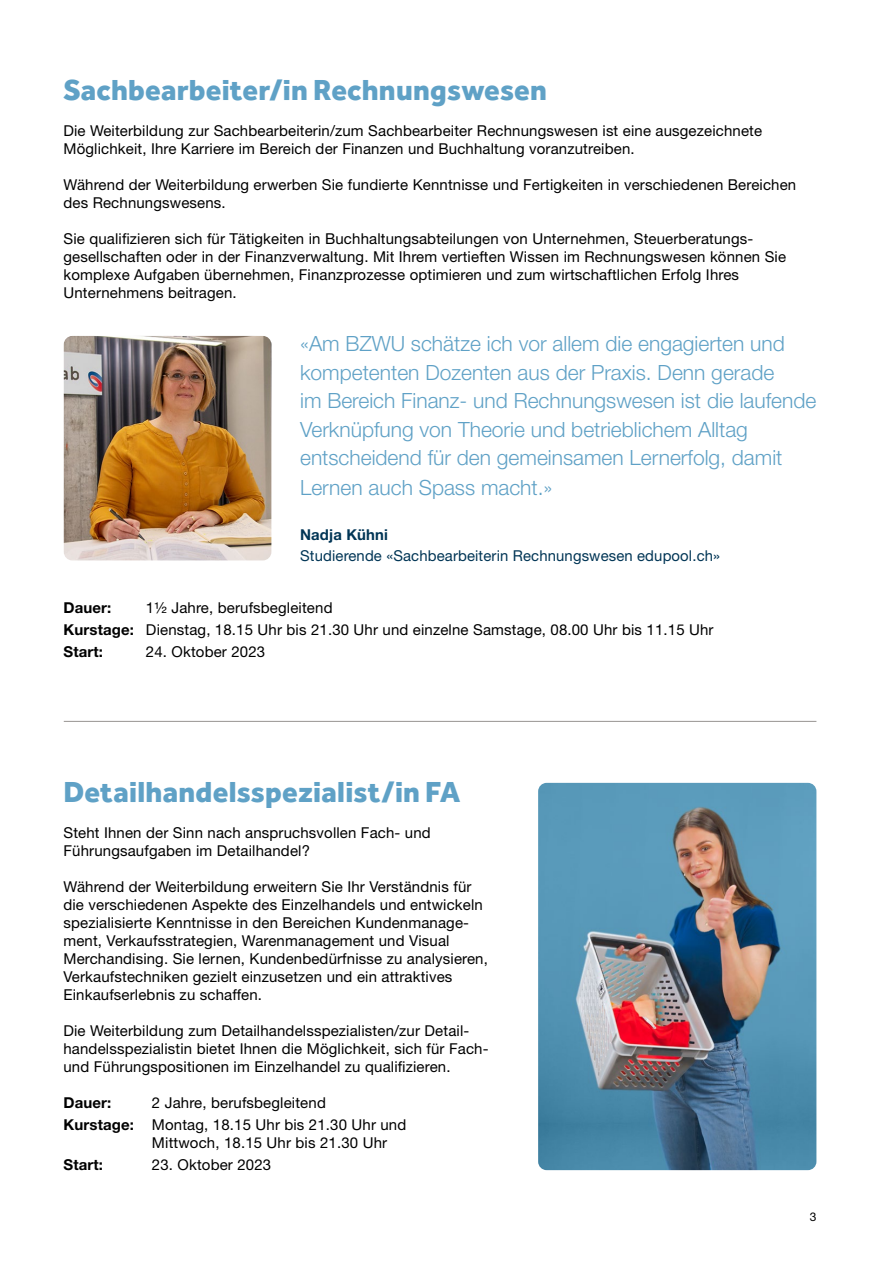
<style>
.page{position:relative;width:893px;height:1263px;background:#fff}
.page>*{position:absolute;margin:0;border:0;box-sizing:border-box;transform-origin:0 0}
.t1{font:800 30px "Effra";letter-spacing:.005em;color:#5fa1c6}
.t2{font:300 21px/28.7px "Helvetica Neue LT Std";color:#5fa1c6}
.t3{font:15px/18px "Helvetica Neue LT Std";letter-spacing:.01em;color:#000}
.t4{font:15px "Helvetica Neue LT Std";letter-spacing:.01em;color:#003555}
.t5{font:700 15px "Helvetica Neue LT Std";letter-spacing:.01em;color:#000}
.t6{font:700 15px "Helvetica Neue LT Std";letter-spacing:.01em;color:#003555}
.t7{font:12px "Helvetica Neue LT Std";color:#000}
.s1{font-weight:700}
</style>
<div class="page">
<img style="left:64px;top:336px;width:207px;height:224px">
<img style="left:538px;top:783px;width:278px;height:387px">
<hr style="left:64px;top:721px;width:752px;height:1px;background:#979492">
<h1 class="t1" style="left:63px;top:71px;width:485px">Sachbearbeiter/in Rechnungswesen</h1>
<p class="t3" style="left:63px;top:121px;width:700px">Die Weiterbildung zur Sachbearbeiterin/zum Sachbearbeiter Rechnungswesen ist eine ausgezeichnete<br>Möglichkeit, Ihre Karriere im Bereich der Finanzen und Buchhaltung voranzutreiben.</p>
<p class="t3" style="left:63px;top:175px;width:734px">Während der Weiterbildung erwerben Sie fundierte Kenntnisse und Fertigkeiten in verschiedenen Bereichen des Rechnungswesens.</p>
<p class="t3" style="left:63px;top:229px;width:724px">Sie qualifizieren sich für Tätigkeiten in Buchhaltungsabteilungen von Unternehmen, Steuerberatungs&shy;gesellschaften oder in der Finanzverwaltung. Mit Ihrem vertieften Wissen im Rechnungswesen können Sie komplexe Aufgaben übernehmen, Finanzprozesse optimieren und zum wirtschaftlichen Erfolg Ihres Unternehmens beitragen.</p>
<p class="t2" style="left:300px;top:329px;width:518px">«Am BZWU schätze ich vor allem die engagierten und kompetenten Dozenten aus der Praxis. Denn gerade<br>im Bereich Finanz- und Rechnungswesen ist die laufende Verknüpfung von Theorie und betrieblichem Alltag entscheidend für den gemeinsamen Lernerfolg, damit Lernen auch Spass macht.»</p>
<p class="t6" style="left:300px;top:525px;width:89px">Nadja Kühni</p>
<p class="t4" style="left:300px;top:546px;width:421px">Studierende «Sachbearbeiterin Rechnungswesen edupool.ch»</p>
<p class="t3" style="left:63px;top:596px;width:652px;line-height:22.2px;text-indent:82px">1½ Jahre, berufsbegleitend<br><span class="s1">Kurstage:</span> Dienstag, 18.15 Uhr bis 21.30 Uhr und einzelne Samstage, 08.00 Uhr bis 11.15 Uhr<br><span class="s1">Start:</span></p>
<p class="t5" style="left:63px;top:598px;width:49px">Dauer:</p>
<p class="t3" style="left:146px;top:642px;width:121px">24. Oktober 2023</p>
<h1 class="t1" style="left:63px;top:773px;width:399px">Detailhandelsspezialist/in FA</h1>
<p class="t3" style="left:63px;top:823px;width:369px">Steht Ihnen der Sinn nach anspruchsvollen Fach- und<br>Führungsaufgaben im Detailhandel?</p>
<p class="t3" style="left:63px;top:877px;width:426px">Während der Weiterbildung erweitern Sie Ihr Verständnis für die verschiedenen Aspekte des Einzelhandels und entwickeln spezialisierte Kenntnisse in den Bereichen Kundenmanage&shy;ment, Verkaufsstrategien, Warenmanagement und Visual Merchandising. Sie lernen, Kundenbedürfnisse zu analysieren, Verkaufstechniken gezielt einzusetzen und ein attraktives Einkaufserlebnis zu schaffen.</p>
<p class="t3" style="left:63px;top:1021px;width:427px">Die Weiterbildung zum Detailhandelsspezialisten/zur Detail&shy;handelsspezialistin bietet Ihnen die Möglichkeit, sich für Fach&shy;und Führungspositionen im Einzelhandel zu qualifizieren.</p>
<p class="t5" style="left:63px;top:1093px;width:49px">Dauer:</p>
<p class="t3" style="left:63px;top:1091px;width:344px;line-height:22.2px;text-align:center">2 Jahre, berufsbegleitend<br><span class="s1">Kurstage:</span> Montag, 18.15 Uhr bis 21.30 Uhr und</p>
<p class="t3" style="left:152px;top:1133px;width:237px">Mittwoch, 18.15 Uhr bis 21.30 Uhr</p>
<p class="t5" style="left:63px;top:1156px;width:41px">Start:</p>
<p class="t3" style="left:152px;top:1156px;width:121px">23. Oktober 2023</p>
<p class="t7" style="left:810px;top:1209px;width:8px">3</p>
</div>
